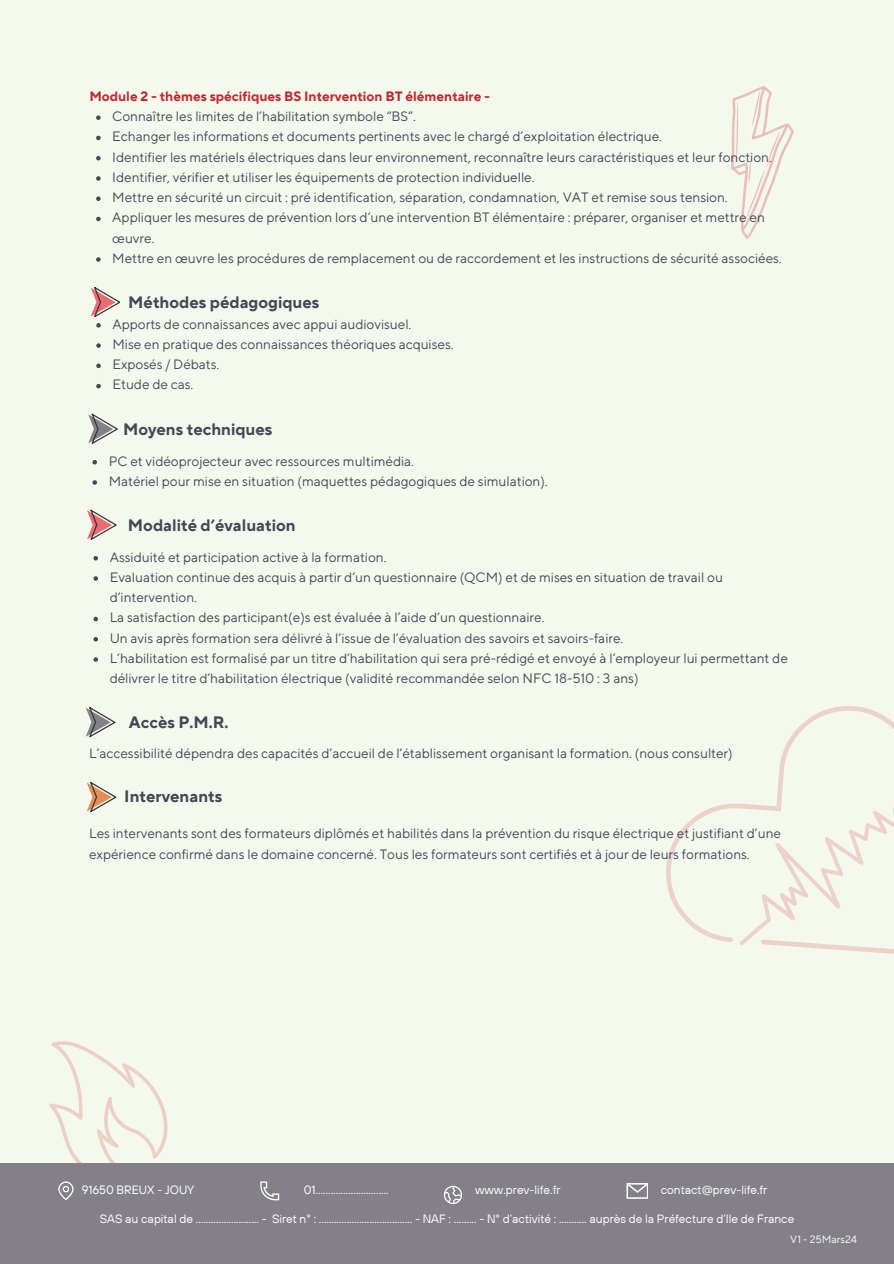
<style>
.page{position:relative;width:894px;height:1264px;background:#fff}
.page>*{position:absolute;margin:0;border:0;box-sizing:border-box;transform-origin:0 0}
.t1{font:700 16.5px "TT Norms Pro";color:#424856}
.t2{font:13.5px/20.2px "TT Norms Pro";color:#424856}
.t3{font:700 13.5px "TT Norms Pro";color:#c1272d}
.t4{font:12px "TT Hoves";color:#fff}
.t5{font:10.5px "TT Norms Pro";color:#fff}
</style>
<div class="page">
<div style="left:0;top:0;width:893px;height:1263px;background:#f5f8ed"></div>
<svg style="left:87px;top:509px;width:29px;height:31px"></svg>
<svg style="left:86px;top:707px;width:29px;height:30px"></svg>
<svg style="left:87px;top:782px;width:29px;height:30px"></svg>
<svg style="left:666px;top:706px;width:227px;height:248px"></svg>
<svg style="left:93px;top:556px;width:5px;height:4px"></svg>
<svg style="left:93px;top:576px;width:5px;height:4px"></svg>
<svg style="left:93px;top:616px;width:5px;height:5px"></svg>
<svg style="left:93px;top:637px;width:5px;height:4px"></svg>
<svg style="left:93px;top:657px;width:5px;height:4px"></svg>
<div style="left:0;top:1162px;width:893px;height:101px;background:#838187"></div>
<svg style="left:443px;top:1185px;width:18px;height:18px"></svg>
<svg style="left:260px;top:1181px;width:19px;height:19px"></svg>
<svg style="left:12px;top:1041px;width:176px;height:159px"></svg>
<svg style="left:626px;top:1183px;width:21px;height:15px"></svg>
<svg style="left:731px;top:86px;width:63px;height:153px"></svg>
<svg style="left:91px;top:287px;width:29px;height:30px"></svg>
<svg style="left:88px;top:414px;width:29px;height:30px"></svg>
<svg style="left:96px;top:323px;width:5px;height:4px"></svg>
<svg style="left:96px;top:343px;width:5px;height:5px"></svg>
<svg style="left:96px;top:363px;width:5px;height:5px"></svg>
<svg style="left:96px;top:384px;width:5px;height:4px"></svg>
<svg style="left:92px;top:460px;width:5px;height:4px"></svg>
<svg style="left:92px;top:480px;width:5px;height:5px"></svg>
<svg style="left:96px;top:115px;width:5px;height:5px"></svg>
<svg style="left:96px;top:136px;width:5px;height:4px"></svg>
<svg style="left:96px;top:156px;width:5px;height:4px"></svg>
<svg style="left:96px;top:176px;width:5px;height:5px"></svg>
<svg style="left:96px;top:196px;width:5px;height:5px"></svg>
<svg style="left:96px;top:217px;width:5px;height:4px"></svg>
<svg style="left:96px;top:257px;width:5px;height:5px"></svg>
<p class="t3" style="left:89px;top:88px;width:402px">Module 2 - thèmes spécifiques BS Intervention BT élémentaire -</p>
<p class="t2" style="left:112px;top:107px;width:305px">Connaître les limites de l’habilitation symbole “BS”.</p>
<p class="t2" style="left:112px;top:127px;width:551px">Echanger les informations et documents pertinents avec le chargé d’exploitation électrique.</p>
<p class="t2" style="left:112px;top:147px;width:661px">Identifier les matériels électriques dans leur environnement, reconnaître leurs caractéristiques et leur fonction.</p>
<h1 class="t2" style="left:112px;top:167px;width:423px">Identifier, vérifier et utiliser les équipements de protection individuelle.</h1>
<h3 class="t2" style="left:112px;top:188px;width:616px">Mettre en sécurité un circuit : pré identification, séparation, condamnation, VAT et remise sous tension.</h3>
<p class="t2" style="left:112px;top:208px;width:654px">Appliquer les mesures de prévention lors d’une intervention BT élémentaire : préparer, organiser et mettre en œuvre.</p>
<h1 class="t2" style="left:112px;top:248px;width:670px">Mettre en œuvre les procédures de remplacement ou de raccordement et les instructions de sécurité associées.</h1>
<h1 class="t1" style="left:128px;top:292px;width:192px">Méthodes pédagogiques</h1>
<p class="t2" style="left:112px;top:314px;width:300px">Apports de connaissances avec appui audiovisuel.</p>
<p class="t2" style="left:112px;top:334px;width:342px">Mise en pratique des connaissances théoriques acquises.</p>
<p class="t2" style="left:112px;top:355px;width:108px">Exposés / Débats.</p>
<h1 class="t2" style="left:112px;top:375px;width:82px">Etude de cas.</h1>
<p class="t1" style="left:123px;top:419px;width:151px">Moyens techniques</p>
<p class="t2" style="left:109px;top:451px;width:307px">PC et vidéoprojecteur avec ressources multimédia.</p>
<p class="t2" style="left:109px;top:471px;width:440px">Matériel pour mise en situation (maquettes pédagogiques de simulation).</p>
<p class="t1" style="left:128px;top:515px;width:169px">Modalité d’évaluation</p>
<p class="t2" style="left:110px;top:547px;width:278px">Assiduité et participation active à la formation.</p>
<p class="t2" style="left:110px;top:567px;width:614px">Evaluation continue des acquis à partir d’un questionnaire (QCM) et de mises en situation de travail ou d’intervention.</p>
<p class="t2" style="left:110px;top:608px;width:436px">La satisfaction des participant(e)s est évaluée à l’aide d’un questionnaire.</p>
<p class="t2" style="left:110px;top:628px;width:515px">Un avis après formation sera délivré à l’issue de l’évaluation des savoirs et savoirs-faire.</p>
<p class="t2" style="left:110px;top:648px;width:679px">L’habilitation est formalisé par un titre d’habilitation qui sera pré-rédigé et envoyé à l’employeur lui permettant de délivrer le titre d’habilitation électrique (validité recommandée selon NFC 18-510 : 3 ans)</p>
<h2 class="t1" style="left:129px;top:712px;width:101px">Accès P.M.R.</h2>
<p class="t2" style="left:89px;top:744px;width:645px">L’accessibilité dépendra des capacités d’accueil de l’établissement organisant la formation. (nous consulter)</p>
<p class="t1" style="left:124px;top:785px;width:99px">Intervenants</p>
<p class="t2" style="left:89px;top:824px;width:693px">Les intervenants sont des formateurs diplômés et habilités dans la prévention du risque électrique et justifiant d’une expérience confirmé dans le domaine concerné. Tous les formateurs sont certifiés et à jour de leurs formations.</p>
<h1 class="t4" style="left:82px;top:1181px;width:114px">91650 BREUX - JOUY</h1>
<p class="t4" style="left:304px;top:1181px;width:86px">01.............................</p>
<p class="t4" style="left:475px;top:1181px;width:87px">www.prev-life.fr</p>
<p class="t4" style="left:660px;top:1181px;width:108px">contact@prev-life.fr</p>
<p class="t4" style="left:100px;top:1210px;width:695px">SAS au capital de ......................... - Siret n° : ..................................... - NAF : ......... - N° d’activité : ........... auprès de la Préfecture d’Ile de France</p>
<p class="t5" style="left:790px;top:1233px;width:68px">V1 - 25Mars24</p>
</div>
